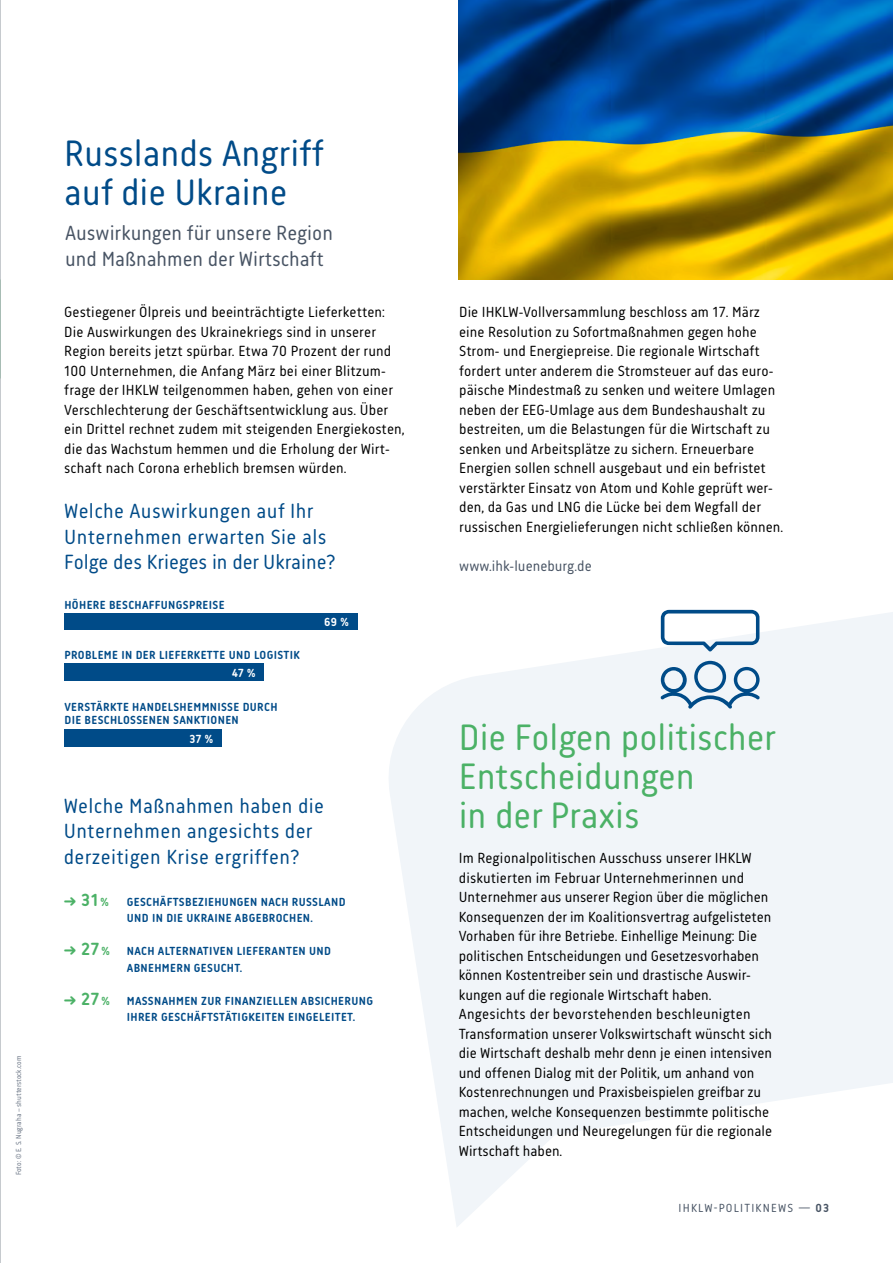
<style>
.page{position:relative;width:893px;height:1263px;background:#fff}
.page>*{position:absolute;margin:0;border:0;box-sizing:border-box;transform-origin:0 0}
.t1{font:37.5px/39px "Korb";color:#4bb166}
.t2{font:37.5px "Korb";color:#004b88}
.t3{font:21px "Korb";letter-spacing:.02em;color:#004b88}
.t4{font:21px "Korb";color:#485464}
.t5{font:21px "Korb";color:#004b88}
.t6{font:700 18px "Korb";color:#4bb166}
.t7{font:15px/19.5px "Korb";letter-spacing:.005em;color:#000}
.t8{font:15px "Korb";letter-spacing:.005em;color:#485464}
.t9{font:700 12px "Korb";letter-spacing:.03em;color:#004b88}
.t10{font:12px "Korb";letter-spacing:.1em;color:#485464}
.t11{font:700 12px "Korb";color:#fff}
.t12{font:7.5px "Korb";color:#697484}
.s1{font-size:12px}
.s2{font-weight:700}
</style>
<div class="page">
<svg style="left:389px;top:609px;width:504px;height:618px;fill:#f1f5f9"></svg>
<svg style="left:660px;top:610px;width:100px;height:99px"></svg>
<img style="left:459px;top:0;width:434px;height:280px">
<div style="left:64px;top:730px;width:158px;height:17px;background:#004b88"></div>
<div style="left:64px;top:664px;width:200px;height:17px;background:#004b88"></div>
<div style="left:64px;top:613px;width:294px;height:17px;background:#004b88"></div>
<hr style="left:0;top:0;width:1px;height:1263px;background:#485464">
<p class="t12" style="left:14px;top:1175px;width:121px;rotate:-90deg">Foto: © E. S. Nugraha – shutterstock.com</p>
<p class="t2" style="left:64px;top:132px;width:262px">Russlands Angriff</p>
<p class="t2" style="left:64px;top:171px;width:224px">auf die Ukraine</p>
<p class="t4" style="left:65px;top:221px;width:269px">Auswirkungen für unsere Region</p>
<p class="t4" style="left:65px;top:247px;width:260px">und Maßnahmen der Wirtschaft</p>
<p class="t7" style="left:64px;top:302px;width:328px">Gestiegener Ölpreis und beeinträchtigte Lieferketten:<br>Die Auswirkungen des Ukrainekriegs sind in unserer Region bereits jetzt spürbar. Etwa 70 Prozent der rund 100 Unternehmen, die Anfang März bei einer Blitzum-</p>
<p class="t7" style="left:64px;top:380px;width:342px">frage der IHKLW teilgenommen haben, gehen von einer Verschlechterung der Geschäftsentwicklung aus. Über ein Drittel rechnet zudem mit steigenden Energiekosten, die das Wachstum hemmen und die Erholung der Wirt&shy;schaft nach Corona erheblich bremsen würden.</p>
<p class="t3" style="left:64px;top:499px;width:251px">Welche Auswirkungen auf Ihr</p>
<p class="t3" style="left:64px;top:525px;width:264px">Unternehmen erwarten Sie als</p>
<p class="t5" style="left:64px;top:550px;width:273px">Folge des Krieges in der Ukraine?</p>
<p class="t9" style="left:64px;top:598px;width:162px">HÖHERE BESCHAFFUNGSPREISE</p>
<p class="t9" style="left:64px;top:648px;width:237px">PROBLEME IN DER LIEFERKETTE UND LOGISTIK</p>
<p class="t11" style="left:232px;top:666px;width:25px">47 %</p>
<p class="t9" style="left:64px;top:700px;width:215px">VERSTÄRKTE HANDELSHEMMNISSE DURCH</p>
<p class="t9" style="left:64px;top:713px;width:176px">DIE BESCHLOSSENEN SANKTIONEN</p>
<p class="t11" style="left:189px;top:732px;width:25px">37 %</p>
<p class="t11" style="left:324px;top:615px;width:26px">69 %</p>
<p class="t3" style="left:64px;top:794px;width:262px">Welche Maßnahmen haben die</p>
<p class="t3" style="left:64px;top:819px;width:250px">Unternehmen angesichts der</p>
<p class="t3" style="left:64px;top:845px;width:237px">derzeitigen Krise ergriffen?</p>
<p class="t6" style="left:64px;top:890px;width:47px">→ 31 <span class="s1">%</span></p>
<p class="t9" style="left:127px;top:895px;width:220px">GESCHÄFTSBEZIEHUNGEN NACH RUSSLAND</p>
<p class="t9" style="left:127px;top:912px;width:188px">UND IN DIE UKRAINE ABGEBROCHEN.</p>
<p class="t6" style="left:64px;top:939px;width:48px">→ 27 <span class="s1">%</span></p>
<p class="t9" style="left:127px;top:945px;width:206px">NACH ALTERNATIVEN LIEFERANTEN UND</p>
<p class="t9" style="left:127px;top:961px;width:117px">ABNEHMERN GESUCHT.</p>
<p class="t6" style="left:64px;top:989px;width:48px">→ 27 <span class="s1">%</span></p>
<p class="t9" style="left:127px;top:994px;width:248px">MASSNAHMEN ZUR FINANZIELLEN ABSICHERUNG</p>
<p class="t9" style="left:127px;top:1011px;width:230px">IHRER GESCHÄFTSTÄTIGKEITEN EINGELEITET.</p>
<p class="t7" style="left:459px;top:302px;width:302px">Die IHKLW-Vollversammlung beschloss am 17. März</p>
<p class="t7" style="left:459px;top:322px;width:317px">eine Resolution zu Sofortmaßnahmen gegen hohe Strom- und Energiepreise. Die regionale Wirtschaft fordert unter anderem die Stromsteuer auf das euro&shy;päische Mindestmaß zu senken und weitere Umlagen neben der EEG-Umlage aus dem Bundeshaushalt zu bestreiten, um die Belastungen für die Wirtschaft zu senken und Arbeitsplätze zu sichern. Erneuerbare</p>
<p class="t7" style="left:459px;top:458px;width:308px">Energien sollen schnell ausgebaut und ein befristet</p>
<p class="t7" style="left:459px;top:478px;width:325px">verstärkter Einsatz von Atom und Kohle geprüft wer&shy;den, da Gas und LNG die Lücke bei dem Wegfall der russischen Energielieferungen nicht schließen können.</p>
<p class="t8" style="left:459px;top:557px;width:134px">www.ihk-lueneburg.de</p>
<p class="t1" style="left:459px;top:717px;width:319px">Die Folgen politischer<br>Entscheidungen</p>
<p class="t1" style="left:459px;top:795px;width:182px">in der Praxis</p>
<p class="t7" style="left:459px;top:848px;width:314px">Im Regionalpolitischen Ausschuss unserer IHKLW diskutierten im Februar Unternehmerinnen und Unternehmer aus unserer Region über die möglichen Konsequenzen der im Koalitionsvertrag aufgelisteten Vorhaben für ihre Betriebe. Einhellige Meinung: Die politischen Entscheidungen und Gesetzesvorhaben können Kostentreiber sein und drastische Auswir-</p>
<p class="t7" style="left:459px;top:985px;width:254px">kungen auf die regionale Wirtschaft haben.</p>
<p class="t7" style="left:459px;top:1004px;width:315px">Angesichts der bevorstehenden beschleunigten Transformation unserer Volkswirtschaft wünscht sich die Wirtschaft deshalb mehr denn je einen intensiven und offenen Dialog mit der Politik, um anhand von Kostenrechnungen und Praxisbeispielen greifbar zu machen, welche Konsequenzen bestimmte politische Entscheidungen und Neuregelungen für die regionale Wirtschaft haben.</p>
<p class="t10" style="left:679px;top:1201px;width:152px">IHKLW-POLITIKNEWS — <span class="s2">03</span></p>
</div>
